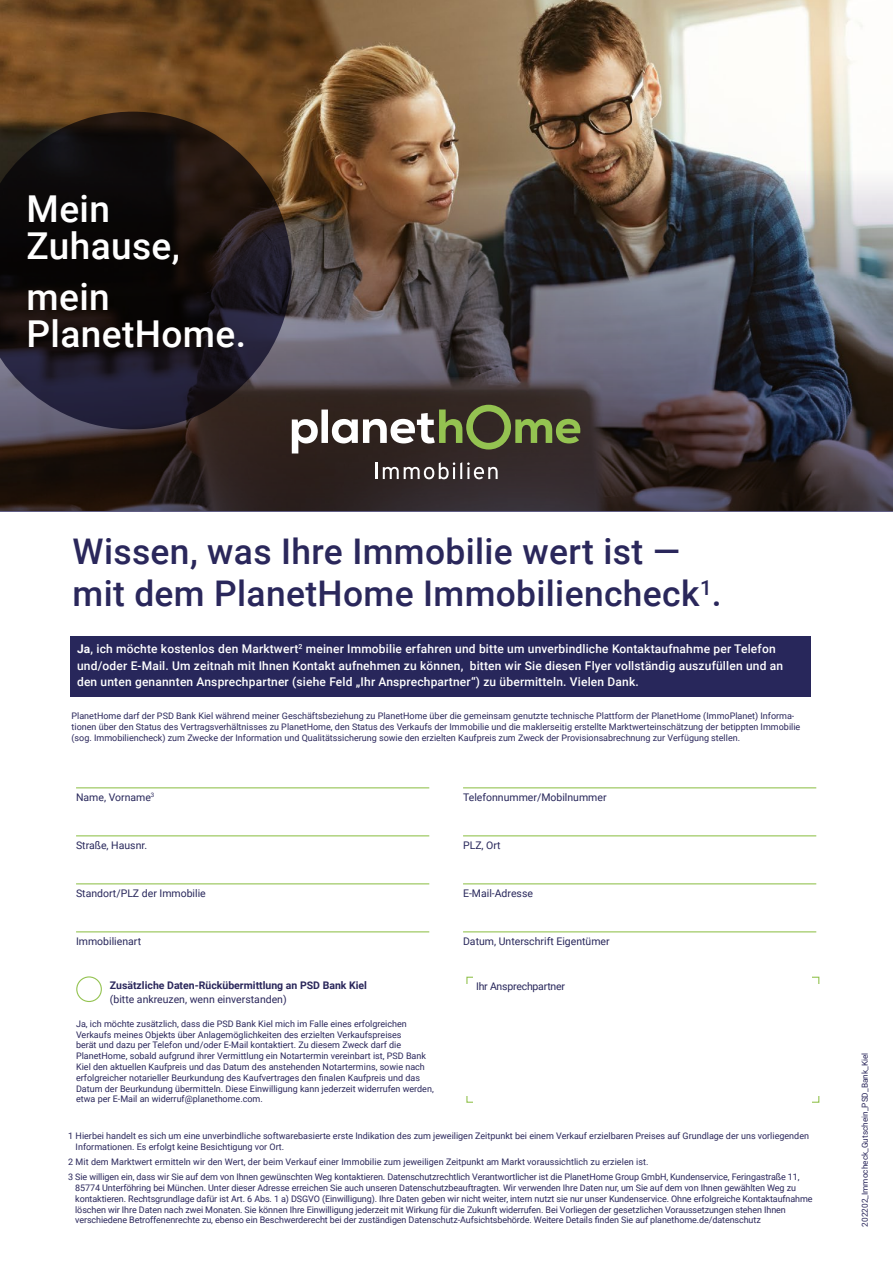
<style>
.page{position:relative;width:893px;height:1263px;background:#fff}
.page>*{position:absolute;margin:0;border:0;box-sizing:border-box;transform-origin:0 0}
.t1{font:500 37.05px/37px "Roboto";letter-spacing:.01em;color:#fff}
.t2{font:500 35.4px/42.5px "Roboto";letter-spacing:.01em;color:#2a275b}
.t3{font:500 12px/16.5px "Roboto";letter-spacing:.015em;color:#fff}
.t4{font:10.5px "Roboto";color:#28275b}
.t5{font:700 10.5px "Roboto";color:#2a275b}
.t6{font:10.5px "Roboto";color:#2a275b}
.t7{font:10.5px "Roboto";letter-spacing:-.02em;color:#28275b}
.t8{font:9px/10.8px "Roboto";color:#2a275b}
.t9{font:8.25px "Roboto";color:#2a275b}
.s1{font-weight:700}
</style>
<div class="page">
<img style="left:0;top:0;width:863px;height:168px">
<img style="left:0;top:168px;width:893px;height:343px">
<svg style="left:0;top:112px;width:292px;height:317px;background:#221b1c"></svg>
<div style="left:71px;top:635px;width:740px;height:61px;background:#28275b"></div>
<svg style="left:292px;top:405px;width:288px;height:48px;background:#605f4b"></svg>
<svg style="left:375px;top:463px;width:2px;height:16px"></svg>
<svg style="left:383px;top:462px;width:115px;height:17px;background:#68605f"></svg>
<hr style="left:76px;top:787px;width:353px;height:1px;background:#94c351">
<hr style="left:76px;top:835px;width:353px;height:1px;background:#94c351">
<hr style="left:76px;top:883px;width:353px;height:1px;background:#94c351">
<hr style="left:76px;top:931px;width:353px;height:1px;background:#94c351">
<hr style="left:463px;top:787px;width:353px;height:1px;background:#94c351">
<hr style="left:463px;top:835px;width:353px;height:1px;background:#94c351">
<hr style="left:463px;top:883px;width:353px;height:1px;background:#94c351">
<hr style="left:463px;top:931px;width:353px;height:1px;background:#94c351">
<div style="left:76px;top:976px;width:26px;height:26px;border:1px solid #94c351;border-radius:50%"></div>
<h1 class="t1" style="left:27px;top:189px;width:155px">Mein<br>Zuhause,</h1>
<h1 class="t1" style="left:27px;top:277px;width:221px">mein<br>PlanetHome.</h1>
<h2 class="t2" style="left:73px;top:529px;width:651px">Wissen, was Ihre Immobilie wert ist ― mit dem PlanetHome Immobiliencheck<sup>1</sup>.</h2>
<p class="t3" style="left:77px;top:640px;width:707px"><span class="s1">Ja</span>, ich möchte kostenlos den Marktwert<sup>2</sup> meiner Immobilie erfahren und bitte um unverbindliche Kontaktaufnahme per Telefon und/oder E-Mail. Um zeitnah mit Ihnen Kontakt aufnehmen zu können, bitten wir Sie diesen Flyer vollständig auszufüllen und an den unten genannten Ansprechpartner (siehe Feld „Ihr Ansprechpartner“) zu übermitteln. Vielen Dank.</p>
<p class="t8" style="left:72px;top:710px;width:730px">PlanetHome darf der PSD Bank Kiel während meiner Geschäftsbeziehung zu PlanetHome über die gemeinsam genutzte technische Plattform der PlanetHome (ImmoPlanet) Informa&shy;tionen über den Status des Vertragsverhältnisses zu PlanetHome, den Status des Verkaufs der Immobilie und die maklerseitig erstellte Marktwerteinschätzung der betippten Immobilie (sog. Immobiliencheck) zum Zwecke der Information und Qualitätssicherung sowie den erzielten Kaufpreis zum Zweck der Provisionsabrechnung zur Verfügung stellen.</p>
<p class="t4" style="left:76px;top:790px;width:80px">Name, Vorname<sup>3</sup></p>
<p class="t4" style="left:76px;top:838px;width:73px">Straße, Hausnr.</p>
<p class="t4" style="left:76px;top:886px;width:131px">Standort/PLZ der Immobilie</p>
<p class="t4" style="left:76px;top:934px;width:67px">Immobilienart</p>
<p class="t5" style="left:110px;top:978px;width:259px">Zusätzliche Daten-Rückübermittlung an PSD Bank Kiel</p>
<p class="t6" style="left:110px;top:992px;width:178px">(bitte ankreuzen, wenn einverstanden)</p>
<p class="t8" style="left:76px;top:1018px;width:359px">Ja, ich möchte zusätzlich, dass die PSD Bank Kiel mich im Falle eines erfolgreichen Verkaufs meines Objekts über Anlagemöglichkeiten des erzielten Verkaufspreises<br>berät und dazu per Telefon und/oder E-Mail kontaktiert. Zu diesem Zweck darf die PlanetHome, sobald aufgrund ihrer Vermittlung ein Notartermin vereinbart ist, PSD Bank Kiel den aktuellen Kaufpreis und das Datum des anstehenden Notartermins, sowie nach erfolgreicher notarieller Beurkundung des Kaufvertrages den finalen Kaufpreis und das Datum der Beurkundung übermitteln. Diese Einwilligung kann jederzeit widerrufen werden, etwa per E-Mail an widerruf@planethome.com.</p>
<p class="t4" style="left:463px;top:790px;width:145px">Telefonnummer/Mobilnummer</p>
<p class="t4" style="left:463px;top:838px;width:39px">PLZ, Ort</p>
<p class="t4" style="left:463px;top:886px;width:71px">E-Mail-Adresse</p>
<p class="t4" style="left:463px;top:934px;width:148px">Datum, Unterschrift Eigentümer</p>
<p class="t7" style="left:476px;top:979px;width:91px">Ihr Ansprechpartner</p>
<p class="t8" style="left:76px;top:1130px;width:735px;text-indent:-7px">1 Hierbei handelt es sich um eine unverbindliche softwarebasierte erste Indikation des zum jeweiligen Zeitpunkt bei einem Verkauf erzielbaren Preises auf Grundlage der uns vorliegenden<br>Informationen. Es erfolgt keine Besichtigung vor Ort.</p>
<p class="t8" style="left:68px;top:1154px;width:733px;line-height:15px">2 Mit dem Marktwert ermitteln wir den Wert, der beim Verkauf einer Immobilie zum jeweiligen Zeitpunkt am Markt voraussichtlich zu erzielen ist.<br>3 Sie willigen ein, dass wir Sie auf dem von Ihnen gewünschten Weg kontaktieren. Datenschutzrechtlich Verantwortlicher ist die PlanetHome Group GmbH, Kundenservice, Feringastraße 11,</p>
<p class="t8" style="left:75px;top:1182px;width:739px">85774 Unterföhring bei München. Unter dieser Adresse erreichen Sie auch unseren Datenschutzbeauftragten. Wir verwenden Ihre Daten nur, um Sie auf dem von Ihnen gewählten Weg zu kontaktieren. Rechtsgrundlage dafür ist Art. 6 Abs. 1 a) DSGVO (Einwilligung). Ihre Daten geben wir nicht weiter, intern nutzt sie nur unser Kundenservice. Ohne erfolgreiche Kontaktaufnahme löschen wir Ihre Daten nach zwei Monaten. Sie können Ihre Einwilligung jederzeit mit Wirkung für die Zukunft widerrufen. Bei Vorliegen der gesetzlichen Voraussetzungen stehen Ihnen verschiedene Betroffenenrechte zu, ebenso ein Beschwerderecht bei der zuständigen Datenschutz-Aufsichtsbehörde. Weitere Details finden Sie auf planethome.de/datenschutz</p>
<p class="t9" style="left:859px;top:1226px;width:175px;rotate:-90deg">202202_Immocheck_Gutschein_PSD_Bank_Kiel</p>
</div>
